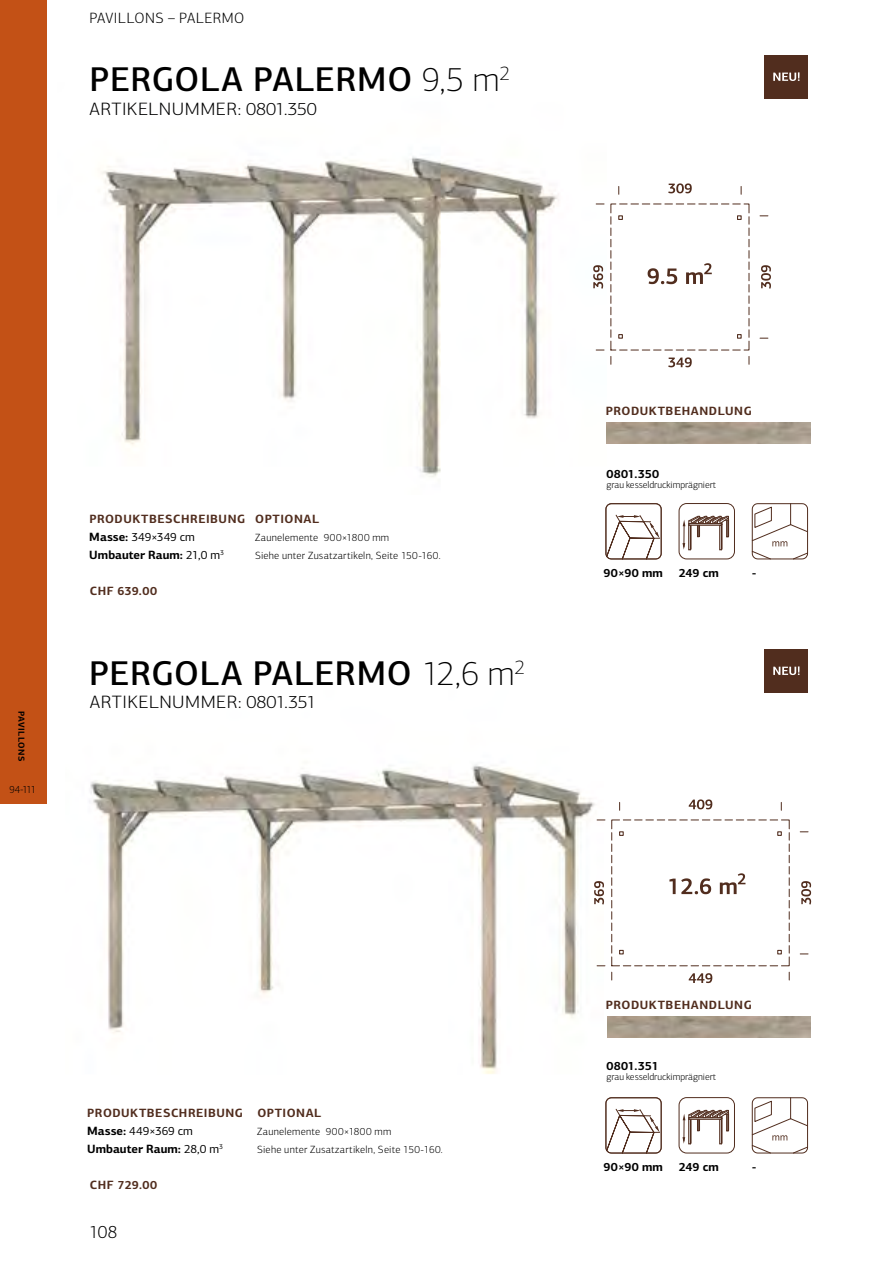
<style>
.page{position:relative;width:893px;height:1263px;background:#fff}
.page>*{position:absolute;margin:0;border:0;box-sizing:border-box;transform-origin:0 0}
.t1{font:500 34.5px "PF Centro Sans Pro";letter-spacing:.02em;color:#000}
.t2{font:300 18px "PF Centro Sans Pro";letter-spacing:.02em;color:#000;scale:1.05 1}
.t3{font:300 18px "PF Centro Sans Pro";letter-spacing:.02em;color:#000}
.t4{font:300 15px "PF Centro Sans Pro";letter-spacing:.03em;color:#000}
.t5{font:700 12px/18px "PF Centro Sans Pro";letter-spacing:.045em;color:#512d1e}
.t6{font:700 12px "PF Centro Sans Pro";letter-spacing:.01em;color:#000}
.t7{font:300 10.5px/18px "PF Centro Sans Pro";letter-spacing:.025em;color:#000}
.t8{font:300 10.5px "PF Centro Sans Pro";letter-spacing:.025em;color:#000;scale:.96 1}
.t9{font:300 9.75px "PF Centro Sans Pro";letter-spacing:-.005em;color:#000}
.t10{font:700 8.7px "PF Centro Sans Pro";letter-spacing:.055em;color:#000}
.s1{font-weight:100}
.s2{color:#000}
.s3{font-weight:400;color:#000}
</style>
<div class="page">
<div style="left:0;top:0;width:47px;height:804px;background:#c35116"></div>
<img style="left:100px;top:156px;width:505px;height:321px">
<img style="left:89px;top:764px;width:515px;height:310px">
<svg style="left:611px;top:820px;width:179px;height:146px"></svg>
<svg style="left:689px;top:799px;width:23px;height:10px"></svg>
<svg style="left:801px;top:881px;width:10px;height:23px"></svg>
<svg style="left:689px;top:973px;width:23px;height:10px"></svg>
<svg style="left:594px;top:881px;width:10px;height:23px"></svg>
<img style="left:606px;top:423px;width:204px;height:21px">
<img style="left:607px;top:1017px;width:204px;height:21px">
<svg style="left:751px;top:503px;width:57px;height:57px"></svg>
<svg style="left:751px;top:1097px;width:57px;height:57px"></svg>
<svg style="left:610px;top:204px;width:139px;height:146px"></svg>
<svg style="left:668px;top:183px;width:24px;height:10px"></svg>
<svg style="left:761px;top:265px;width:10px;height:24px"></svg>
<svg style="left:668px;top:357px;width:24px;height:10px"></svg>
<svg style="left:593px;top:265px;width:10px;height:24px"></svg>
<svg style="left:605px;top:503px;width:57px;height:57px"></svg>
<svg style="left:605px;top:1097px;width:57px;height:57px"></svg>
<div style="left:679px;top:503px;width:56px;height:56px;border:1px solid #512d1e;border-radius:8px"></div>
<svg style="left:682px;top:515px;width:47px;height:36px"></svg>
<div style="left:679px;top:1097px;width:56px;height:56px;border:1px solid #512d1e;border-radius:8px"></div>
<svg style="left:682px;top:1109px;width:47px;height:36px"></svg>
<div style="left:765px;top:55px;width:43px;height:43px;background:#512d1e"></div>
<svg style="left:773px;top:72px;width:27px;height:9px"></svg>
<div style="left:765px;top:649px;width:43px;height:43px;background:#512d1e"></div>
<svg style="left:773px;top:666px;width:27px;height:9px"></svg>
<p class="t4" style="left:89px;top:9px;width:156px">PAVILLONS – PALERMO</p>
<h1 class="t1" style="left:90px;top:58px;width:422px">PERGOLA PALERMO <span class="s1">9,5 m</span><sup>2</sup></h1>
<h2 class="t2" style="left:89px;top:98px;width:218px">ARTIKELNUMMER: 0801.350</h2>
<p class="t10" style="left:27px;top:711px;width:52px;rotate:90deg">PAVILLONS</p>
<p class="t8" style="left:10px;top:783px;width:29px">94-111</p>
<p class="t5" style="left:89px;top:510px;width:157px">PRODUKTBESCHREIBUNG<br><span class="s2">Masse:</span> <span class="s3">349×349 cm<br></span><span class="s2">Umbauter Raum:</span> <span class="s3">21,0 m</span><sup>3</sup></p>
<p class="t5" style="left:90px;top:582px;width:69px">CHF 639.00</p>
<p class="t5" style="left:255px;top:510px;width:65px">OPTIONAL</p>
<p class="t7" style="left:255px;top:529px;width:187px">Zaunelemente 900×1800 mm<br>Siehe unter Zusatzartikeln, Seite 150-160.</p>
<h1 class="t1" style="left:89px;top:652px;width:437px">PERGOLA PALERMO <span class="s1">12,6 m</span><sup>2</sup></h1>
<h2 class="t2" style="left:90px;top:692px;width:217px">ARTIKELNUMMER: 0801.351</h2>
<p class="t5" style="left:606px;top:402px;width:147px">PRODUKTBEHANDLUNG</p>
<p class="t6" style="left:606px;top:466px;width:54px">0801.350</p>
<p class="t9" style="left:606px;top:479px;width:111px">grau kesseldruckimprägniert</p>
<p class="t6" style="left:603px;top:566px;width:61px">90×90 mm</p>
<p class="t6" style="left:679px;top:566px;width:42px">249 cm</p>
<p class="t6" style="left:752px;top:566px;width:6px">-</p>
<p class="t5" style="left:87px;top:1104px;width:157px">PRODUKTBESCHREIBUNG<br><span class="s2">Masse:</span> <span class="s3">449×369 cm<br></span><span class="s2">Umbauter Raum:</span> <span class="s3">28,0 m</span><sup>3</sup></p>
<p class="t5" style="left:90px;top:1176px;width:69px">CHF 729.00</p>
<h2 class="t3" style="left:89px;top:1222px;width:30px">108</h2>
<p class="t5" style="left:257px;top:1104px;width:65px">OPTIONAL</p>
<p class="t7" style="left:257px;top:1123px;width:187px">Zaunelemente 900×1800 mm<br>Siehe unter Zusatzartikeln, Seite 150-160.</p>
<p class="t5" style="left:606px;top:996px;width:147px">PRODUKTBEHANDLUNG</p>
<p class="t6" style="left:606px;top:1058px;width:54px">0801.351</p>
<p class="t9" style="left:606px;top:1071px;width:111px">grau kesseldruckimprägniert</p>
<p class="t6" style="left:603px;top:1160px;width:61px">90×90 mm</p>
<p class="t6" style="left:679px;top:1160px;width:42px">249 cm</p>
<p class="t6" style="left:752px;top:1160px;width:6px">-</p>
</div>
